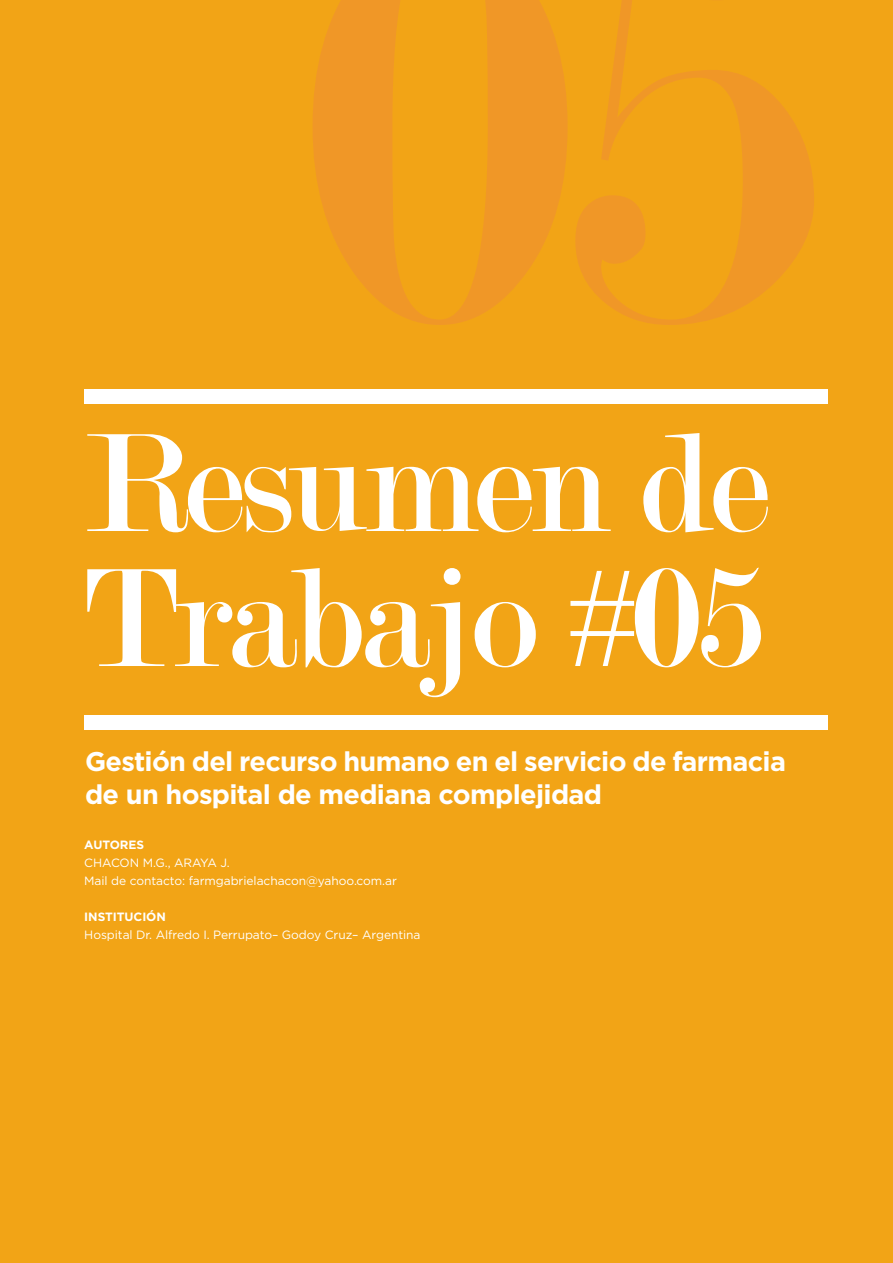
<style>
.page{position:relative;width:893px;height:1263px;background:#f2a416}
.page>*{position:absolute;margin:0;border:0;box-sizing:border-box;transform-origin:0 0}
.t1{font:150px/135px "Modern";letter-spacing:-.025em;color:#fff}
.t2{font:700 27px/33px "Gotham";letter-spacing:-.025em;color:#fff}
.t3{font:12px/18px "Gotham";letter-spacing:-.005em;color:#fff}
.t4{font:700 12px "Gotham";letter-spacing:-.005em;color:#fff}
</style>
<div class="page">
<div style="left:84px;top:389px;width:743px;height:15px;background:#fff"></div>
<div style="left:84px;top:715px;width:743px;height:15px;background:#fff"></div>
<h1 class="t1" style="left:84px;top:418px;width:687px">Resumen de<br>Trabajo #05</h1>
<h2 class="t2" style="left:85px;top:745px;width:702px">Gestión del recurso humano en el servicio de farmacia de un hospital de mediana complejidad</h2>
<p class="t4" style="left:84px;top:837px;width:61px">AUTORES</p>
<p class="t3" style="left:84px;top:854px;width:314px">CHACON M.G., ARAYA J.<br>Mail de contacto: farmgabrielachacon@yahoo.com.ar</p>
<p class="t4" style="left:84px;top:909px;width:83px">INSTITUCIÓN</p>
<p class="t3" style="left:84px;top:926px;width:338px">Hospital Dr. Alfredo I. Perrupato– Godoy Cruz– Argentina</p>
</div>
